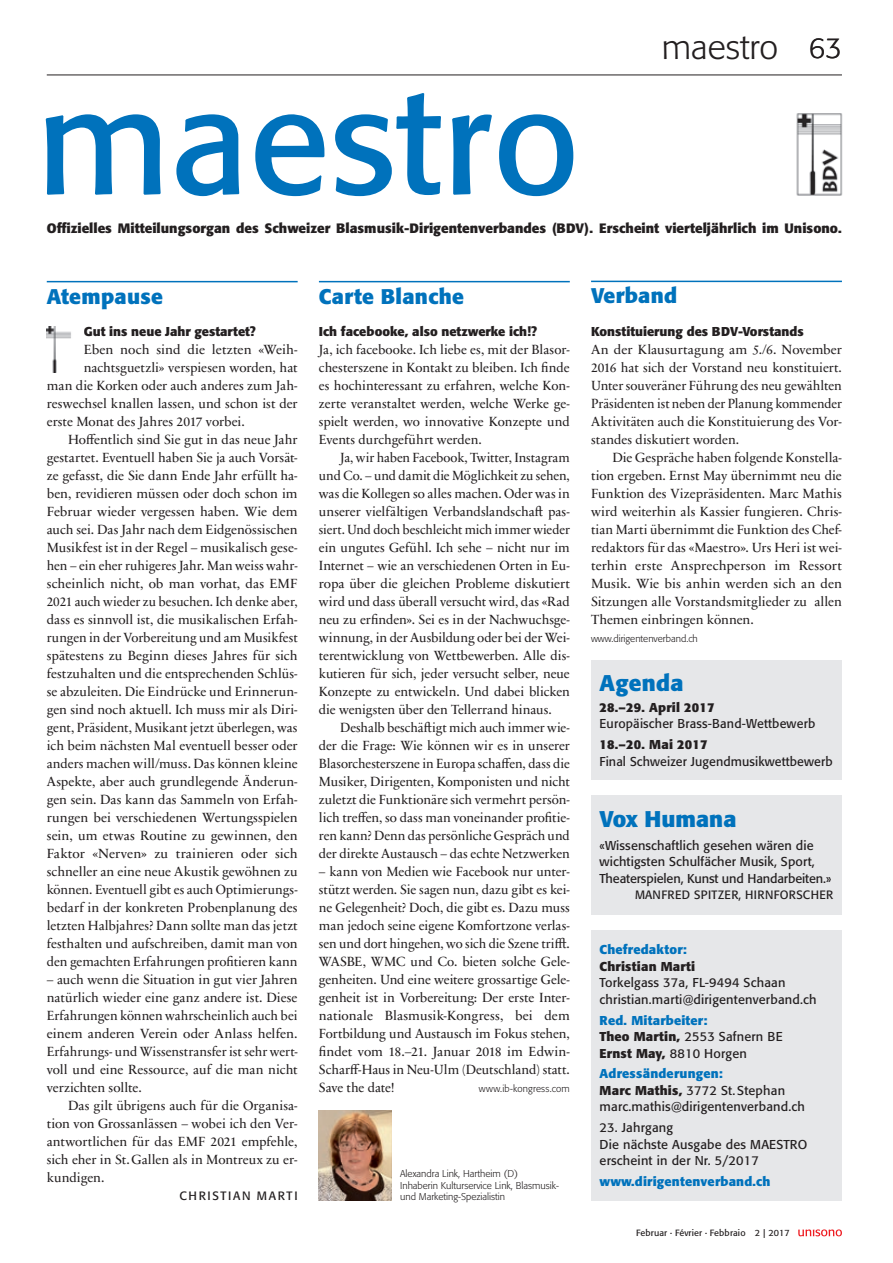
<style>
.page{position:relative;width:893px;height:1263px;background:#fff}
.page>*{position:absolute;margin:0;border:0;box-sizing:border-box;transform-origin:0 0}
.t1{font:150px "Formata Pro";color:#0072bc}
.t2{font:300 34.5px "Formata Pro";color:#231f20}
.t3{font:700 22.5px "Formata Pro";color:#0072bc}
.t4{font:700 21px "Formata Pro";letter-spacing:.015em;color:#0072bc}
.t5{font:13.5px/18px "Sabon Next LT Pro";color:#231f20;text-align:justify}
.t6{font:700 13.5px "Formata Pro";color:#231f20}
.t7{font:12.75px/16.5px "Formata Pro";letter-spacing:.015em;color:#231f20}
.t8{font:700 12.75px "Formata Pro";color:#231f20}
.t9{font:700 12.75px "Formata Pro";letter-spacing:.015em;color:#0072bc}
.t10{font:12px "Formata Pro";letter-spacing:.04em;color:#231f20}
.t11{font:12px "Formata Pro";letter-spacing:.14em;color:#231f20}
.t12{font:300 9.75px/11.7px "Formata Pro";color:#231f20}
.t13{font:9px "Formata Pro";letter-spacing:.015em;color:#231f20}
.s1{font-size:28.5px}
.s2{font-weight:700;color:#0072bc}
.s3{font-weight:700}
</style>
<div class="page">
<hr style="left:47px;top:75px;width:795px;height:1px;background:#231f20">
<svg style="left:798px;top:1229px;width:44px;height:7px"></svg>
<img style="left:796px;top:113px;width:47px;height:83px">
<hr style="left:47px;top:281px;width:251px;height:1px;background:#0072bc">
<hr style="left:319px;top:281px;width:251px;height:1px;background:#0072bc">
<hr style="left:591px;top:281px;width:251px;height:1px;background:#0072bc">
<div style="left:591px;top:660px;width:251px;height:119px;background:#e6e7e9"></div>
<div style="left:591px;top:930px;width:251px;height:270px;background:#e6e7e9"></div>
<div style="left:591px;top:795px;width:251px;height:119px;background:#e6e7e9"></div>
<img style="left:319px;top:1110px;width:73px;height:90px">
<img style="left:47px;top:327px;width:24px;height:45px">
<h2 class="t2" style="left:662px;top:26px;width:182px">maestro <span class="s1">63</span></h2>
<h1 class="t1" style="left:36px;top:44px;width:545px">maestro</h1>
<p class="t6" style="left:47px;top:219px;width:796px">Offizielles Mitteilungsorgan des Schweizer Blasmusik-Dirigentenverbandes (BDV). Erscheint vierteljährlich im Unisono.</p>
<h3 class="t4" style="left:47px;top:283px;width:118px">Atempause</h3>
<h3 class="t4" style="left:319px;top:283px;width:147px">Carte Blanche</h3>
<h3 class="t4" style="left:591px;top:282px;width:88px">Verband</h3>
<p class="t8" style="left:84px;top:323px;width:174px">Gut ins neue Jahr gestartet?</p>
<p class="t5" style="left:84px;top:340px;width:215px">Eben noch sind die letzten «Weih-</p>
<p class="t5" style="left:84px;top:358px;width:215px">nachtsguetzli» verspiesen worden, hat</p>
<p class="t5" style="left:47px;top:376px;width:252px">man die Korken oder auch anderes zum Jah-</p>
<p class="t5" style="left:47px;top:394px;width:252px">reswechsel knallen lassen, und schon ist der</p>
<p class="t5" style="left:47px;top:412px;width:199px">erste Monat des Jahres 2017 vorbei.</p>
<p class="t5" style="left:68px;top:430px;width:231px">Hoffentlich sind Sie gut in das neue Jahr</p>
<p class="t5" style="left:47px;top:448px;width:252px">gestartet. Eventuell haben Sie ja auch Vorsät-</p>
<p class="t5" style="left:47px;top:466px;width:252px">ze gefasst, die Sie dann Ende Jahr erfüllt ha-</p>
<p class="t5" style="left:47px;top:484px;width:252px">ben, revidieren müssen oder doch schon im</p>
<p class="t5" style="left:47px;top:502px;width:252px">Februar wieder vergessen haben. Wie dem</p>
<p class="t5" style="left:47px;top:520px;width:252px">auch sei. Das Jahr nach dem Eidgenössischen</p>
<p class="t5" style="left:47px;top:538px;width:252px">Musikfest ist in der Regel – musikalisch gese-</p>
<p class="t5" style="left:47px;top:556px;width:252px">hen – ein eher ruhigeres Jahr. Man weiss wahr-</p>
<p class="t5" style="left:47px;top:574px;width:252px">scheinlich nicht, ob man vorhat, das EMF</p>
<p class="t5" style="left:47px;top:592px;width:252px">2021 auch wieder zu besuchen. Ich denke aber,</p>
<p class="t5" style="left:47px;top:610px;width:252px">dass es sinnvoll ist, die musikalischen Erfah-</p>
<p class="t5" style="left:47px;top:628px;width:252px">rungen in der Vorbereitung und am Musikfest</p>
<p class="t5" style="left:47px;top:646px;width:252px">spätestens zu Beginn dieses Jahres für sich</p>
<p class="t5" style="left:47px;top:664px;width:252px">festzuhalten und die entsprechenden Schlüs-</p>
<p class="t5" style="left:47px;top:682px;width:252px">se abzuleiten. Die Eindrücke und Erinnerun-</p>
<p class="t5" style="left:47px;top:700px;width:252px">gen sind noch aktuell. Ich muss mir als Diri-</p>
<p class="t5" style="left:47px;top:718px;width:252px">gent, Präsident, Musikant jetzt überlegen, was</p>
<p class="t5" style="left:47px;top:736px;width:252px">ich beim nächsten Mal eventuell besser oder</p>
<p class="t5" style="left:47px;top:754px;width:252px">anders machen will/muss. Das können kleine</p>
<p class="t5" style="left:47px;top:772px;width:252px">Aspekte, aber auch grundlegende Änderun-</p>
<p class="t5" style="left:47px;top:790px;width:252px">gen sein. Das kann das Sammeln von Erfah-</p>
<p class="t5" style="left:47px;top:808px;width:252px">rungen bei verschiedenen Wertungsspielen</p>
<p class="t5" style="left:47px;top:826px;width:252px">sein, um etwas Routine zu gewinnen, den</p>
<p class="t5" style="left:47px;top:844px;width:252px">Faktor «Nerven» zu trainieren oder sich</p>
<p class="t5" style="left:47px;top:862px;width:252px">schneller an eine neue Akustik gewöhnen zu</p>
<p class="t5" style="left:47px;top:880px;width:252px">können. Eventuell gibt es auch Optimierungs-</p>
<p class="t5" style="left:47px;top:898px;width:252px">bedarf in der konkreten Probenplanung des</p>
<p class="t5" style="left:47px;top:916px;width:252px">letzten Halbjahres? Dann sollte man das jetzt</p>
<p class="t5" style="left:47px;top:934px;width:252px">festhalten und aufschreiben, damit man von</p>
<p class="t5" style="left:47px;top:952px;width:252px">den gemachten Erfahrungen profitieren kann</p>
<p class="t5" style="left:47px;top:970px;width:252px">– auch wenn die Situation in gut vier Jahren natürlich wieder eine ganz andere ist. Diese Erfahrungen können wahrscheinlich auch bei einem anderen Verein oder Anlass helfen.<br>Erfahrungs- und Wissenstransfer ist sehr wert&shy;voll und eine Ressource, auf die man nicht verzichten sollte.</p>
<p class="t5" style="left:47px;top:1096px;width:252px;text-indent:21px">Das gilt übrigens auch für die Organisa&shy;tion von Grossanlässen – wobei ich den Ver&shy;antwortlichen für das EMF 2021 empfehle, sich eher in St.Gallen als in Montreux zu er&shy;kundigen.</p>
<p class="t11" style="left:180px;top:1188px;width:119px">CHRISTIAN MARTI</p>
<p class="t8" style="left:319px;top:323px;width:220px">Ich facebooke, also netzwerke ich!?</p>
<p class="t5" style="left:319px;top:340px;width:252px">Ja, ich facebooke. Ich liebe es, mit der Blasor&shy;chesterszene in Kontakt zu bleiben. Ich finde es hochinteressant zu erfahren, welche Kon&shy;zerte veranstaltet werden, welche Werke ge&shy;spielt werden, wo innovative Konzepte und Events durchgeführt werden.</p>
<p class="t5" style="left:319px;top:448px;width:252px;text-indent:21px">Ja, wir haben Facebook, Twitter, Instagram und Co. – und damit die Möglichkeit zu sehen, was die Kollegen so alles machen. Oder was in unserer vielfältigen Verbandslandschaft pas&shy;siert. Und doch beschleicht mich immer wieder ein ungutes Gefühl. Ich sehe – nicht nur im Internet – wie an verschiedenen Orten in Eu&shy;ropa über die gleichen Probleme diskutiert wird und dass überall versucht wird, das «Rad neu zu erfinden». Sei es in der Nachwuchsge&shy;winnung, in der Ausbildung oder bei der Wei&shy;terentwicklung von Wettbewerben. Alle dis&shy;kutieren für sich, jeder versucht selber, neue Konzepte zu entwickeln. Und dabei blicken die wenigsten über den Tellerrand hinaus.</p>
<p class="t5" style="left:319px;top:718px;width:252px;text-indent:21px">Deshalb beschäftigt mich auch immer wie&shy;der die Frage: Wie können wir es in unserer Blasorchesterszene in Europa schaffen, dass die Musiker, Dirigenten, Komponisten und nicht zuletzt die Funktionäre sich vermehrt persön&shy;lich treffen, so dass man voneinander profitie&shy;ren kann? Denn das persönliche Gespräch und der direkte Austausch – das echte Netzwerken</p>
<p class="t5" style="left:319px;top:862px;width:252px">– kann von Medien wie Facebook nur unter&shy;stützt werden. Sie sagen nun, dazu gibt es kei&shy;ne Gelegenheit? Doch, die gibt es. Dazu muss man jedoch seine eigene Komfortzone verlas&shy;sen und dort hingehen, wo sich die Szene trifft.<br>WASBE, WMC und Co. bieten solche Gele&shy;genheiten. Und eine weitere grossartige Gele&shy;genheit ist in Vorbereitung: Der erste Inter&shy;nationale Blasmusik-Kongress, bei dem Fortbildung und Austausch im Fokus stehen, findet vom 18.–21. Januar 2018 im Edwin-Scharff-Haus in Neu-Ulm (Deutschland) statt.<br>Save the date!</p>
<p class="t12" style="left:479px;top:1083px;width:93px">www.ib-kongress.com</p>
<p class="t12" style="left:400px;top:1167px;width:160px">Alexandra Link, Hartheim (D)<br>Inhaberin Kulturservice Link, Blasmusik&shy;und Marketing-Spezialistin</p>
<p class="t8" style="left:591px;top:323px;width:214px">Konstituierung des BDV-Vorstands</p>
<p class="t5" style="left:591px;top:340px;width:252px">An der Klausurtagung am 5./6. November 2016 hat sich der Vorstand neu konstituiert.<br>Unter souveräner Führung des neu gewählten Präsidenten ist neben der Planung kommender Aktivitäten auch die Konstituierung des Vor&shy;standes diskutiert worden.</p>
<p class="t5" style="left:591px;top:448px;width:252px;text-indent:21px">Die Gespräche haben folgende Konstella&shy;tion ergeben. Ernst May übernimmt neu die Funktion des Vizepräsidenten. Marc Mathis wird weiterhin als Kassier fungieren. Chris&shy;tian Marti übernimmt die Funktion des Chef&shy;redaktors für das «Maestro». Urs Heri ist wei&shy;terhin erste Ansprechperson im Ressort Musik. Wie bis anhin werden sich an den Sitzungen alle Vorstandsmitglieder zu allen Themen einbringen können.</p>
<p class="t12" style="left:591px;top:633px;width:108px">www.dirigentenverband.ch</p>
<h3 class="t3" style="left:600px;top:668px;width:86px">Agenda</h3>
<p class="t8" style="left:600px;top:699px;width:116px">28.–29. April 2017</p>
<p class="t7" style="left:600px;top:715px;width:217px">Europäischer Brass-Band-Wettbewerb</p>
<p class="t8" style="left:600px;top:736px;width:109px">18.–20. Mai 2017</p>
<p class="t7" style="left:600px;top:753px;width:235px">Final Schweizer Jugendmusikwettbewerb</p>
<h3 class="t3" style="left:600px;top:804px;width:138px">Vox Humana</h3>
<p class="t7" style="left:600px;top:837px;width:233px">«Wissenschaftlich gesehen wären die wichtigsten Schulfächer Musik, Sport,<br>Theaterspielen, Kunst und Handarbeiten.»</p>
<p class="t10" style="left:635px;top:887px;width:200px">MANFRED SPITZER, HIRNFORSCHER</p>
<p class="t9" style="left:600px;top:941px;width:89px">Chefredaktor:</p>
<p class="t8" style="left:600px;top:958px;width:97px">Christian Marti</p>
<p class="t7" style="left:600px;top:974px;width:219px">Torkelgass 37a, FL-9494 Schaan christian.marti@dirigentenverband.ch</p>
<p class="t7" style="left:600px;top:1012px;width:185px"><span class="s2">Red. Mitarbeiter:<br></span><span class="s3">Theo Martin,</span> 2553 Safnern BE<br><span class="s3">Ernst May,</span> 8810 Horgen</p>
<p class="t7" style="left:600px;top:1065px;width:207px"><span class="s2">Adressänderungen:<br></span><span class="s3">Marc Mathis,</span> 3772 St. Stephan marc.mathis@dirigentenverband.ch</p>
<p class="t7" style="left:600px;top:1119px;width:209px">23. Jahrgang<br>Die nächste Ausgabe des MAESTRO erscheint in der Nr. 5/2017</p>
<p class="t9" style="left:600px;top:1173px;width:172px">www.dirigentenverband.ch</p>
<p class="t13" style="left:636px;top:1227px;width:155px">Februar · Février · Febbraio 2 | 2017</p>
</div>
